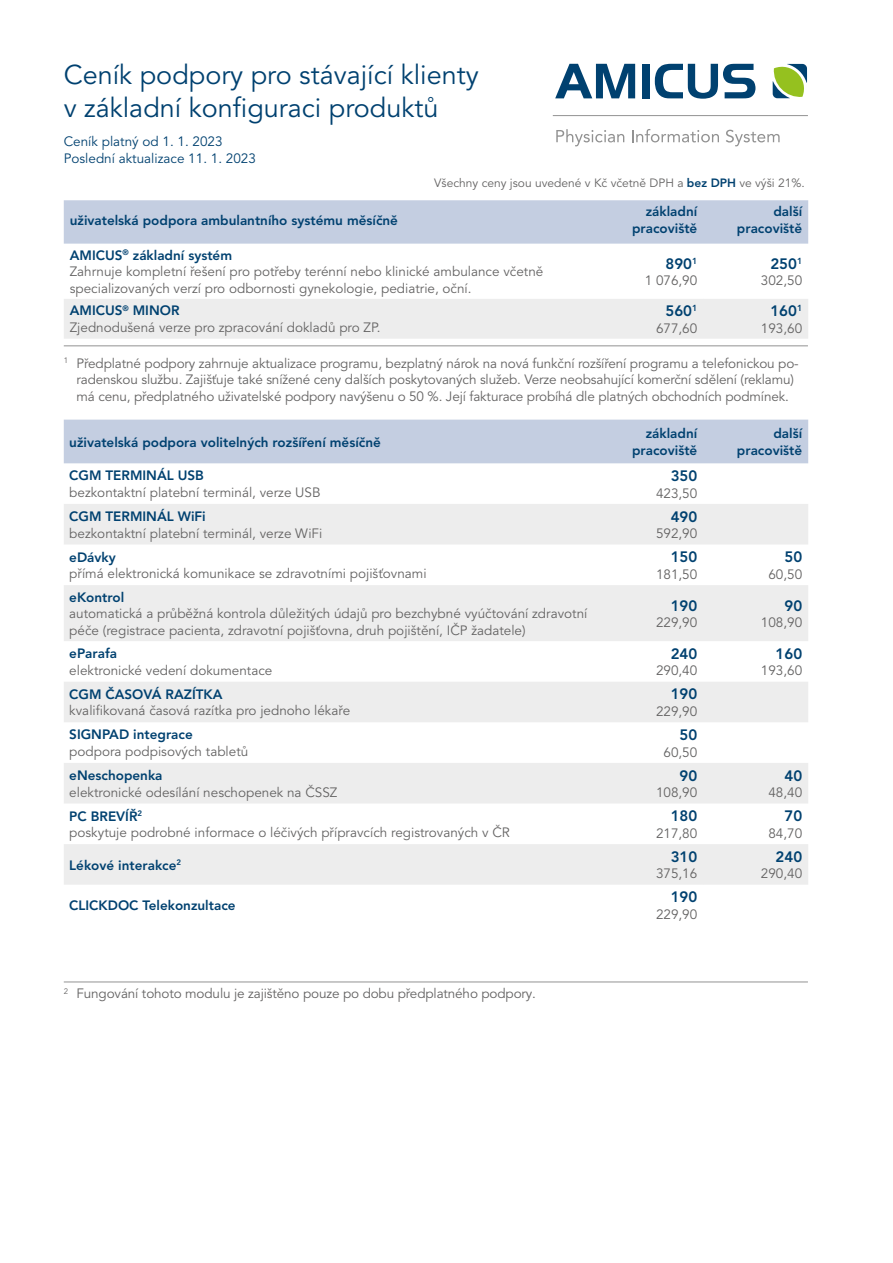
<style>
.page{position:relative;width:893px;height:1263px;background:#fff}
.page>*{position:absolute;margin:0;border:0;box-sizing:border-box;transform-origin:0 0}
.t1{font:27px/32.4px "Avenir LT Pro";color:#004170}
.t2{font:800 15px "Avenir LT Pro";color:#004170}
.t3{font:13.5px/16.5px "Avenir LT Pro";color:#646363}
.t4{font:800 13.5px/16.5px "Avenir LT Pro";color:#004170;text-align:right}
.t5{font:13.5px/16.5px "Avenir LT Pro";color:#004170}
.t6{font:12px "Avenir LT Pro";color:#646363}
.s1{font-weight:800;color:#004170}
</style>
<div class="page">
<svg style="left:555px;top:64px;width:80px;height:34px"></svg>
<div style="left:642px;top:64px;width:8px;height:34px;background:#004170"></div>
<svg style="left:655px;top:64px;width:100px;height:35px"></svg>
<hr style="left:553px;top:115px;width:255px;height:1px;background:#929292">
<svg style="left:773px;top:64px;width:34px;height:34px"></svg>
<svg style="left:632px;top:129px;width:87px;height:13px"></svg>
<svg style="left:726px;top:130px;width:54px;height:16px"></svg>
<svg style="left:556px;top:129px;width:68px;height:17px"></svg>
<div style="left:64px;top:200px;width:744px;height:44px;background:#c4cee1"></div>
<div style="left:64px;top:299px;width:744px;height:40px;background:#ededed"></div>
<div style="left:64px;top:420px;width:744px;height:43px;background:#c4cee1"></div>
<svg style="left:64px;top:504px;width:744px;height:381px;fill:#ededed"></svg>
<hr style="left:64px;top:345px;width:744px;height:1px;background:#929292">
<hr style="left:64px;top:981px;width:744px;height:1px;background:#929292">
<h1 class="t1" style="left:64px;top:59px;width:416px">Ceník podpory pro stávající klienty v základní konfiguraci produktů</h1>
<p class="t5" style="left:64px;top:134px;width:194px">Ceník platný od 1. 1. 2023<br>Poslední aktualizace 11. 1. 2023</p>
<p class="t6" style="left:434px;top:176px;width:372px">Všechny ceny jsou uvedené v Kč včetně DPH a <span class="s1">bez DPH</span> ve výši 21%.</p>
<p class="t4" style="left:70px;top:212px;width:330px">uživatelská podpora ambulantního systému měsíčně</p>
<p class="t4" style="left:632px;top:204px;width:67px">základní pracoviště</p>
<p class="t4" style="left:737px;top:204px;width:67px">další pracoviště</p>
<p class="t3" style="left:70px;top:247px;width:475px"><span class="s1">AMICUS</span><sup>®</sup> <span class="s1">základní systém<br></span>Zahrnuje kompletní řešení pro potřeby terénní nebo klinické ambulance včetně specializovaných verzí pro odbornosti gynekologie, pediatrie, oční.</p>
<p class="t2" style="left:665px;top:255px;width:33px">890<sup>1</sup></p>
<p class="t2" style="left:770px;top:255px;width:33px">250<sup>1</sup></p>
<p class="t3" style="left:761px;top:272px;width:43px">302,50</p>
<p class="t3" style="left:645px;top:272px;width:54px">1 076,90</p>
<p class="t3" style="left:70px;top:302px;width:312px"><span class="s1">AMICUS</span><sup>®</sup> <span class="s1">MINOR<br></span>Zjednodušená verze pro zpracování dokladů pro ZP.</p>
<p class="t2" style="left:665px;top:302px;width:33px">560<sup>1</sup></p>
<p class="t3" style="left:656px;top:320px;width:43px">677,60</p>
<p class="t2" style="left:770px;top:302px;width:33px">160<sup>1</sup></p>
<p class="t3" style="left:761px;top:320px;width:43px">193,60</p>
<p class="t3" style="left:77px;top:355px;width:724px;text-indent:-13px"><sup>1</sup> Předplatné podpory zahrnuje aktualizace programu, bezplatný nárok na nová funkční rozšíření programu a telefonickou po&shy;radenskou službu. Zajišťuje také snížené ceny dalších poskytovaných služeb. Verze neobsahující komerční sdělení (reklamu) má cenu, předplatného uživatelské podpory navýšenu o 50 %. Její fakturace probíhá dle platných obchodních podmínek.</p>
<p class="t4" style="left:69px;top:434px;width:313px">uživatelská podpora volitelných rozšíření měsíčně</p>
<p class="t4" style="left:632px;top:425px;width:67px">základní pracoviště</p>
<p class="t4" style="left:737px;top:425px;width:67px">další pracoviště</p>
<p class="t4" style="left:69px;top:468px;width:136px">CGM TERMINÁL USB</p>
<p class="t3" style="left:69px;top:484px;width:253px">bezkontaktní platební terminál, verze USB</p>
<p class="t2" style="left:671px;top:467px;width:28px">350</p>
<p class="t3" style="left:656px;top:485px;width:43px">423,50</p>
<p class="t4" style="left:69px;top:508px;width:138px">CGM TERMINÁL WiFi</p>
<p class="t3" style="left:69px;top:525px;width:254px">bezkontaktní platební terminál, verze WiFi</p>
<p class="t2" style="left:671px;top:507px;width:28px">490</p>
<p class="t3" style="left:656px;top:525px;width:43px">592,90</p>
<p class="t4" style="left:69px;top:549px;width:48px">eDávky</p>
<p class="t3" style="left:69px;top:565px;width:359px">přímá elektronická komunikace se zdravotními pojišťovnami</p>
<p class="t2" style="left:671px;top:548px;width:28px">150</p>
<p class="t3" style="left:656px;top:566px;width:43px">181,50</p>
<p class="t4" style="left:69px;top:589px;width:56px">eKontrol</p>
<p class="t3" style="left:69px;top:606px;width:520px">automatická a průběžná kontrola důležitých údajů pro bezchybné vyúčtování zdravotní péče (registrace pacienta, zdravotní pojišťovna, druh pojištění, IČP žadatele)</p>
<p class="t2" style="left:671px;top:596px;width:28px">190</p>
<p class="t3" style="left:656px;top:614px;width:43px">229,90</p>
<p class="t4" style="left:69px;top:645px;width:49px">eParafa</p>
<p class="t3" style="left:69px;top:662px;width:205px">elektronické vedení dokumentace</p>
<p class="t2" style="left:671px;top:645px;width:28px">240</p>
<p class="t3" style="left:656px;top:663px;width:43px">290,40</p>
<p class="t4" style="left:69px;top:686px;width:155px">CGM ČASOVÁ RAZÍTKA</p>
<p class="t3" style="left:69px;top:703px;width:282px">kvalifikovaná časová razítka pro jednoho lékaře</p>
<p class="t2" style="left:671px;top:685px;width:28px">190</p>
<p class="t3" style="left:656px;top:703px;width:43px">229,90</p>
<p class="t4" style="left:69px;top:727px;width:125px">SIGNPAD integrace</p>
<p class="t3" style="left:69px;top:743px;width:180px">podpora podpisových tabletů</p>
<p class="t2" style="left:680px;top:726px;width:19px">50</p>
<p class="t3" style="left:663px;top:744px;width:35px">60,50</p>
<p class="t4" style="left:69px;top:767px;width:95px">eNeschopenka</p>
<p class="t3" style="left:69px;top:784px;width:270px">elektronické odesílání neschopenek na ČSSZ</p>
<p class="t2" style="left:680px;top:766px;width:19px">90</p>
<p class="t3" style="left:656px;top:784px;width:43px">108,90</p>
<p class="t3" style="left:69px;top:808px;width:442px"><span class="s1">PC BREVÍŘ</span><sup>2<br></sup>poskytuje podrobné informace o léčivých přípravcích registrovaných v ČR</p>
<p class="t2" style="left:671px;top:807px;width:28px">180</p>
<p class="t3" style="left:656px;top:825px;width:43px">217,80</p>
<p class="t4" style="left:69px;top:857px;width:113px">Lékové interakce<sup>2</sup></p>
<p class="t4" style="left:69px;top:897px;width:168px">CLICKDOC Telekonzultace</p>
<p class="t3" style="left:64px;top:985px;width:474px"><sup>2</sup> Fungování tohoto modulu je zajištěno pouze po dobu předplatného podpory.</p>
<p class="t2" style="left:671px;top:848px;width:28px">310</p>
<p class="t3" style="left:656px;top:866px;width:43px">375,16</p>
<p class="t2" style="left:671px;top:888px;width:28px">190</p>
<p class="t3" style="left:656px;top:906px;width:43px">229,90</p>
<p class="t2" style="left:784px;top:548px;width:19px">50</p>
<p class="t3" style="left:768px;top:566px;width:35px">60,50</p>
<p class="t2" style="left:784px;top:596px;width:19px">90</p>
<p class="t3" style="left:761px;top:614px;width:43px">108,90</p>
<p class="t2" style="left:776px;top:645px;width:28px">160</p>
<p class="t3" style="left:761px;top:663px;width:43px">193,60</p>
<p class="t2" style="left:784px;top:766px;width:19px">40</p>
<p class="t3" style="left:768px;top:784px;width:35px">48,40</p>
<p class="t2" style="left:784px;top:807px;width:19px">70</p>
<p class="t3" style="left:768px;top:825px;width:35px">84,70</p>
<p class="t2" style="left:776px;top:848px;width:28px">240</p>
<p class="t3" style="left:761px;top:866px;width:43px">290,40</p>
</div>
